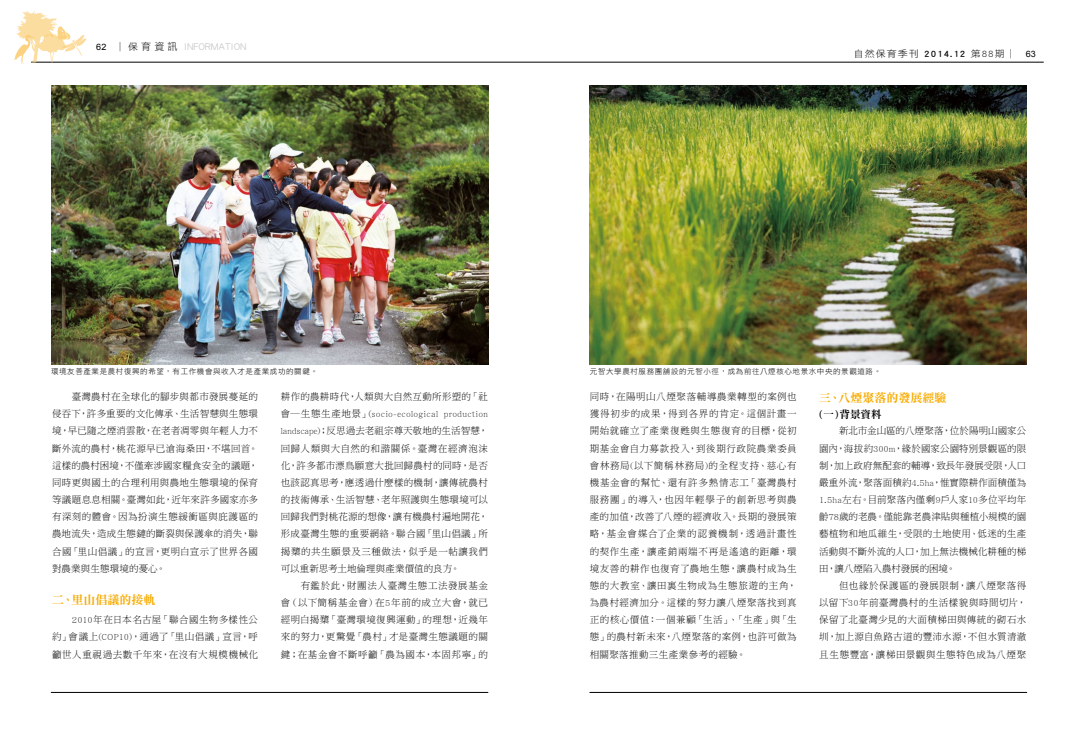
<style>
.page{position:relative;width:1078px;height:738px;background:#fff}
.page>*{position:absolute;margin:0;border:0;box-sizing:border-box;transform-origin:0 0}
.t1{font:12px "DF Ming Std W9";color:#f7ab00}
.t2{font:10.5px "DF Ming Std W9";color:#000}
.t3{font:10px "DF Hei Std W5";letter-spacing:-.01em;color:#c9caca}
.t4{font:9.5px/17.1px "DF Ming Std W3";letter-spacing:.04em;color:#000;text-align:justify}
.t5{font:9.3px "DF Hei Std W3";letter-spacing:.1em;color:#000;scale:1.08 1}
.t6{font:7.5px "DF Hei Std W3";letter-spacing:.08em;color:#000}
.s1{font-family:"Arial";font-size:8.7px;color:#000}
.s2{font-family:"DF Ming Std W3";font-size:9.3px;color:#000}
.s3{font-family:"DF Li Hei Std W3";font-size:9.3px;color:#000}
.s4{font-family:"DF Li Hei Std W3";color:#000}
.s5{font-family:"DF Hei Std W7"}
.s6{font-family:"DF Ming Std W3"}
.s7{font-family:"Arial";font-size:8.7px}
.s8{font-family:"DF Ming Std W7"}
</style>
<div class="page">
<hr style="left:31px;top:62px;width:1012px;height:1px;background:#000">
<svg style="left:14px;top:11px;width:73px;height:53px"></svg>
<hr style="left:51px;top:691px;width:437px;height:1px;background:#000">
<hr style="left:589px;top:691px;width:437px;height:1px;background:#000">
<img style="left:51px;top:85px;width:437px;height:279px">
<img style="left:589px;top:85px;width:437px;height:279px">
<p class="t3" style="left:96px;top:41px;width:152px"><span class="s1">62</span> <span class="s2">｜</span><span class="s3">保</span> <span class="s4">育 資 訊</span> INFORMATION</p>
<p class="t5" style="left:853px;top:49px;width:170px">自然保育季刊 <span class="s5">2014.12</span> 第88期<span class="s6">｜</span> <span class="s7">63</span></p>
<p class="t6" style="left:51px;top:367px;width:268px">環境友善產業是農村復興的希望，有工作機會與收入才是產業成功的關鍵。</p>
<p class="t6" style="left:590px;top:367px;width:293px">元智大學農村服務團舖設的元智小徑，成為前往八煙核心地景水中央的景觀道路。</p>
<p class="t4" style="left:52px;top:387px;width:207px;text-indent:20px">臺灣農村在全球化的腳步與都市發展蔓延的侵吞下，許多重要的文化傳承、生活智慧與生態環境，早已隨之煙消雲散，在老者凋零與年輕人力不斷外流的農村，桃花源早已滄海桑田，不堪回首。這樣的農村困境，不僅牽涉國家糧食安全的議題，同時更與國土的合理利用與農地生態環境的保育等議題息息相關。臺灣如此，近年來許多國家亦多有深刻的體會。因為扮演生態緩衝區與庇護區的農地流失，造成生態鏈的斷裂與保護傘的消失，聯合國「里山倡議」的宣言，更明白宣示了世界各國對農業與生態環境的憂心。</p>
<p class="t1" style="left:52px;top:593px;width:105px">二、里山倡議的接軌</p>
<p class="t4" style="left:52px;top:610px;width:207px;text-indent:20px">2010年在日本名古屋「聯合國生物多樣性公約」會議上(COP10)，通過了「里山倡議」宣言，呼籲世人重視過去數千年來，在沒有大規模機械化</p>
<p class="t4" style="left:281px;top:387px;width:208px">耕作的農耕時代，人類與大自然互動所形塑的「社會<span class="s8">―</span>生態生產地景」(socio-ecological production landscape)；反思過去老祖宗尊天敬地的生活智慧，回歸人類與大自然的和諧關係。臺灣在經濟泡沫化，許多都市漂鳥願意大批回歸農村的同時，是否也該認真思考，應透過什麼樣的機制，讓傳統農村的技術傳承、生活智慧、老年照護與生態環境可以回歸我們對桃花源的想像，讓有機農村遍地開花，形成臺灣生態的重要網絡。聯合國「里山倡議」所揭櫫的共生願景及三種做法，似乎是一帖讓我們可以重新思考土地倫理與產業價值的良方。</p>
<p class="t4" style="left:281px;top:576px;width:208px;text-indent:20px">有鑑於此，財團法人臺灣生態工法發展基金會（以下簡稱基金會）在5年前的成立大會，就已經明白揭櫫「臺灣環境復興運動」的理想，近幾年來的努力，更驚覺「農村」才是臺灣生態議題的關鍵；在基金會不斷呼籲「農為國本，本固邦寧」的</p>
<p class="t4" style="left:589px;top:387px;width:208px">同時，在陽明山八煙聚落輔導農業轉型的案例也獲得初步的成果，得到各界的肯定。這個計畫一開始就確立了產業復甦與生態復育的目標，從初期基金會自力募款投入，到後期行政院農業委員會林務局(以下簡稱林務局)的全程支持、慈心有機基金會的幫忙、還有許多熱情志工「臺灣農村服務團」的導入，也因年輕學子的創新思考與農產的加值，改善了八煙的經濟收入。長期的發展策略，基金會媒合了企業的認養機制，透過計畫性的契作生產，讓產銷兩端不再是遙遠的距離，環境友善的耕作也復育了農地生態，讓農村成為生態的大教室、讓田裏生物成為生態旅遊的主角，為農村經濟加分。這樣的努力讓八煙聚落找到真正的核心價值：一個兼顧「生活」、「生產」與「生態」的農村新未來，八煙聚落的案例，也許可做為相關聚落推動三生產業參考的經驗。</p>
<p class="t1" style="left:819px;top:391px;width:129px">三、八煙聚落的發展經驗</p>
<p class="t2" style="left:819px;top:408px;width:64px">(一)背景資料</p>
<p class="t4" style="left:819px;top:422px;width:208px;text-indent:20px">新北市金山區的八煙聚落，位於陽明山國家公園內，海拔約300m，緣於國家公園特別景觀區的限制，加上政府無配套的輔導，致長年發展受限，人口嚴重外流，聚落面積約4.5ha，惟實際耕作面積僅為1.5ha左右。目前聚落內僅剩9戶人家10多位平均年齡78歲的老農。僅能靠老農津貼與種植小規模的園藝植物和地瓜維生，受限的土地使用、低迷的生產活動與不斷外流的人口，加上無法機械化耕種的梯田，讓八煙陷入農村發展的困境。</p>
<p class="t4" style="left:819px;top:576px;width:208px;text-indent:20px">但也緣於保護區的發展限制，讓八煙聚落得以留下30年前臺灣農村的生活樣貌與時間切片，保留了北臺灣少見的大面積梯田與傳統的砌石水圳，加上源自魚路古道的豐沛水源，不但水質清澈且生態豐富，讓梯田景觀與生態特色成為八煙聚</p>
</div>
